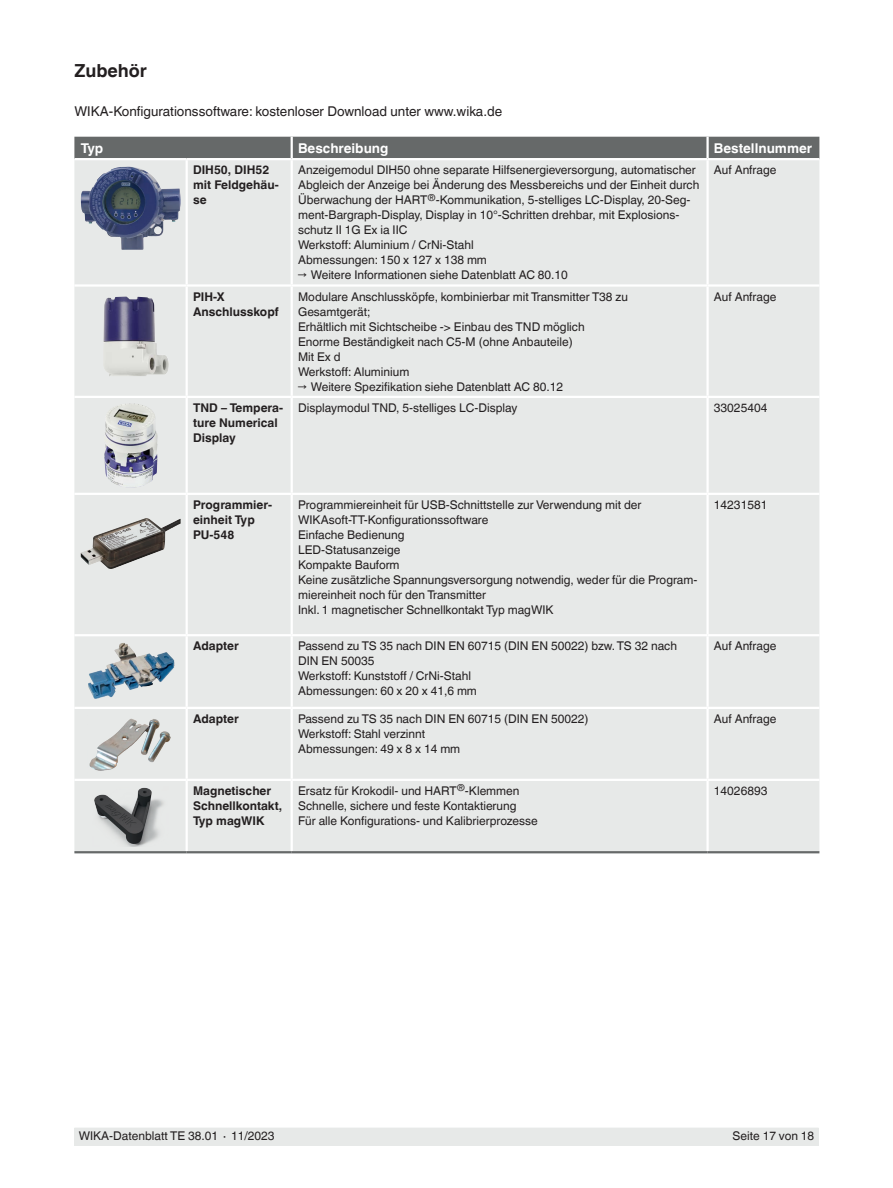
<style>
.page{position:relative;width:893px;height:1188px;background:#fff}
.page>*{position:absolute;margin:0;border:0;box-sizing:border-box;transform-origin:0 0}
.t1{font:700 18px "Helvetica World";color:#231f20}
.t2{font:13.5px "Helvetica World";color:#231f20}
.t3{font:700 13.5px "Helvetica World";color:#fff}
.t4{font:12px/15px "Helvetica World";color:#231f20}
.t5{font:700 12px/15px "Helvetica World";color:#231f20}
</style>
<div class="page">
<div style="left:74px;top:1128px;width:745px;height:17px;background:#e7e9e8"></div>
<div style="left:74px;top:137px;width:745px;height:21px;background:#666969"></div>
<div style="left:74px;top:160px;width:745px;height:691px;background:#e7e9e8"></div>
<hr style="left:706px;top:137px;width:3px;height:21px;background:#fff">
<hr style="left:291px;top:160px;width:2px;height:124px;background:#fff">
<hr style="left:706px;top:160px;width:3px;height:124px;background:#fff">
<hr style="left:74px;top:284px;width:113px;height:3px;background:#fff">
<hr style="left:187px;top:284px;width:105px;height:3px;background:#fff">
<hr style="left:292px;top:284px;width:416px;height:3px;background:#fff">
<hr style="left:291px;top:287px;width:2px;height:109px;background:#fff">
<hr style="left:708px;top:284px;width:111px;height:3px;background:#fff">
<hr style="left:706px;top:287px;width:3px;height:109px;background:#fff">
<hr style="left:74px;top:396px;width:113px;height:2px;background:#fff">
<hr style="left:187px;top:396px;width:105px;height:2px;background:#fff">
<hr style="left:292px;top:396px;width:416px;height:2px;background:#fff">
<hr style="left:291px;top:398px;width:2px;height:95px;background:#fff">
<hr style="left:708px;top:396px;width:111px;height:2px;background:#fff">
<hr style="left:706px;top:398px;width:3px;height:95px;background:#fff">
<hr style="left:74px;top:493px;width:113px;height:2px;background:#fff">
<hr style="left:187px;top:493px;width:105px;height:2px;background:#fff">
<hr style="left:292px;top:493px;width:416px;height:2px;background:#fff">
<hr style="left:291px;top:495px;width:2px;height:139px;background:#fff">
<hr style="left:708px;top:493px;width:111px;height:2px;background:#fff">
<hr style="left:706px;top:495px;width:3px;height:139px;background:#fff">
<hr style="left:74px;top:634px;width:113px;height:2px;background:#fff">
<hr style="left:187px;top:634px;width:105px;height:2px;background:#fff">
<hr style="left:292px;top:634px;width:416px;height:2px;background:#fff">
<hr style="left:291px;top:636px;width:2px;height:71px;background:#fff">
<hr style="left:708px;top:634px;width:111px;height:2px;background:#fff">
<hr style="left:706px;top:636px;width:3px;height:71px;background:#fff">
<hr style="left:74px;top:707px;width:113px;height:2px;background:#fff">
<hr style="left:187px;top:707px;width:105px;height:2px;background:#fff">
<hr style="left:292px;top:707px;width:416px;height:2px;background:#fff">
<hr style="left:291px;top:709px;width:2px;height:70px;background:#fff">
<hr style="left:708px;top:707px;width:111px;height:2px;background:#fff">
<hr style="left:706px;top:709px;width:3px;height:70px;background:#fff">
<hr style="left:74px;top:779px;width:113px;height:2px;background:#fff">
<hr style="left:187px;top:779px;width:105px;height:2px;background:#fff">
<hr style="left:292px;top:779px;width:416px;height:2px;background:#fff">
<hr style="left:291px;top:781px;width:2px;height:70px;background:#fff">
<hr style="left:708px;top:779px;width:111px;height:2px;background:#fff">
<hr style="left:706px;top:781px;width:3px;height:70px;background:#fff">
<hr style="left:291px;top:137px;width:2px;height:21px;background:#fff">
<hr style="left:186px;top:160px;width:2px;height:124px;background:#fff">
<hr style="left:186px;top:287px;width:2px;height:109px;background:#fff">
<hr style="left:186px;top:398px;width:2px;height:95px;background:#fff">
<hr style="left:186px;top:495px;width:2px;height:139px;background:#fff">
<hr style="left:186px;top:636px;width:2px;height:71px;background:#fff">
<hr style="left:186px;top:709px;width:2px;height:70px;background:#fff">
<hr style="left:186px;top:781px;width:2px;height:70px;background:#fff">
<hr style="left:74px;top:851px;width:113px;height:2px;background:#666969">
<hr style="left:187px;top:851px;width:105px;height:2px;background:#666969">
<hr style="left:292px;top:851px;width:416px;height:2px;background:#666969">
<hr style="left:708px;top:851px;width:111px;height:2px;background:#666969">
<img style="left:96px;top:167px;width:31px;height:15px">
<img style="left:103px;top:297px;width:66px;height:79px">
<img style="left:102px;top:403px;width:56px;height:84px">
<img style="left:81px;top:518px;width:100px;height:52px">
<img style="left:88px;top:642px;width:87px;height:59px">
<img style="left:87px;top:715px;width:87px;height:58px">
<img style="left:93px;top:786px;width:75px;height:60px">
<h1 class="t1" style="left:74px;top:60px;width:74px">Zubehör</h1>
<p class="t2" style="left:74px;top:103px;width:429px">WIKA-Konfigurationssoftware: kostenloser Download unter www.wika.de</p>
<p class="t3" style="left:81px;top:140px;width:24px">Typ</p>
<p class="t3" style="left:298px;top:140px;width:92px">Beschreibung</p>
<p class="t3" style="left:714px;top:140px;width:100px">Bestellnummer</p>
<p class="t5" style="left:193px;top:162px;width:87px">DIH50, DIH52 mit Feldgehäu&shy;se</p>
<p class="t4" style="left:298px;top:162px;width:403px">Anzeigemodul DIH50 ohne separate Hilfsenergieversorgung, automatischer Abgleich der Anzeige bei Änderung des Messbereichs und der Einheit durch Überwachung der HART<sup>®</sup>-Kommunikation, 5-stelliges LC-Display, 20-Seg&shy;ment-Bargraph-Display, Display in 10°-Schritten drehbar, mit Explosions&shy;schutz II 1G Ex ia IIC<br>Werkstoff: Aluminium / CrNi-Stahl<br>Abmessungen: 150 x 127 x 138 mm</p>
<p class="t4" style="left:298px;top:267px;width:271px">→ Weitere Informationen siehe Datenblatt AC 80.10</p>
<p class="t4" style="left:714px;top:162px;width:64px">Auf Anfrage</p>
<p class="t5" style="left:193px;top:289px;width:87px">PIH-X<br>Anschlusskopf</p>
<p class="t4" style="left:298px;top:289px;width:331px">Modulare Anschlussköpfe, kombinierbar mit Transmitter T38 zu Gesamtgerät;<br>Erhältlich mit Sichtscheibe -&gt; Einbau des TND möglich Enorme Beständigkeit nach C5-M (ohne Anbauteile)<br>Mit Ex d<br>Werkstoff: Aluminium</p>
<p class="t4" style="left:298px;top:379px;width:266px">→ Weitere Spezifikation siehe Datenblatt AC 80.12</p>
<p class="t4" style="left:714px;top:289px;width:64px">Auf Anfrage</p>
<p class="t5" style="left:193px;top:400px;width:91px">TND – Tempera&shy;ture Numerical<br>Display</p>
<p class="t4" style="left:298px;top:400px;width:221px">Displaymodul TND, 5-stelliges LC-Display</p>
<p class="t4" style="left:714px;top:400px;width:55px">33025404</p>
<p class="t5" style="left:193px;top:497px;width:81px">Programmier&shy;einheit Typ<br>PU-548</p>
<p class="t4" style="left:298px;top:497px;width:401px">Programmiereinheit für USB-Schnittstelle zur Verwendung mit der WIKAsoft-TT-Konfigurationssoftware<br>Einfache Bedienung<br>LED-Statusanzeige<br>Kompakte Bauform<br>Keine zusätzliche Spannungsversorgung notwendig, weder für die Program&shy;miereinheit noch für den Transmitter<br>Inkl. 1 magnetischer Schnellkontakt Typ magWIK</p>
<p class="t4" style="left:714px;top:497px;width:55px">14231581</p>
<p class="t5" style="left:193px;top:639px;width:47px">Adapter</p>
<p class="t4" style="left:298px;top:639px;width:380px">Passend zu TS 35 nach DIN EN 60715 (DIN EN 50022) bzw. TS 32 nach DIN EN 50035<br>Werkstoff: Kunststoff / CrNi-Stahl<br>Abmessungen: 60 x 20 x 41,6 mm</p>
<p class="t4" style="left:714px;top:639px;width:64px">Auf Anfrage</p>
<p class="t5" style="left:193px;top:711px;width:47px">Adapter</p>
<p class="t4" style="left:298px;top:711px;width:292px">Passend zu TS 35 nach DIN EN 60715 (DIN EN 50022)<br>Werkstoff: Stahl verzinnt<br>Abmessungen: 49 x 8 x 14 mm</p>
<p class="t4" style="left:714px;top:711px;width:64px">Auf Anfrage</p>
<p class="t5" style="left:193px;top:783px;width:90px">Magnetischer<br>Schnellkontakt,<br>Typ magWIK</p>
<p class="t4" style="left:298px;top:783px;width:241px">Ersatz für Krokodil- und HART<sup>®</sup>-Klemmen<br>Schnelle, sichere und feste Kontaktierung<br>Für alle Konfigurations- und Kalibrierprozesse</p>
<p class="t4" style="left:714px;top:783px;width:55px">14026893</p>
<p class="t4" style="left:79px;top:1129px;width:197px">WIKA-Datenblatt TE 38.01 ∙ 11/2023</p>
<p class="t4" style="left:732px;top:1129px;width:83px">Seite 17 von 18</p>
</div>
